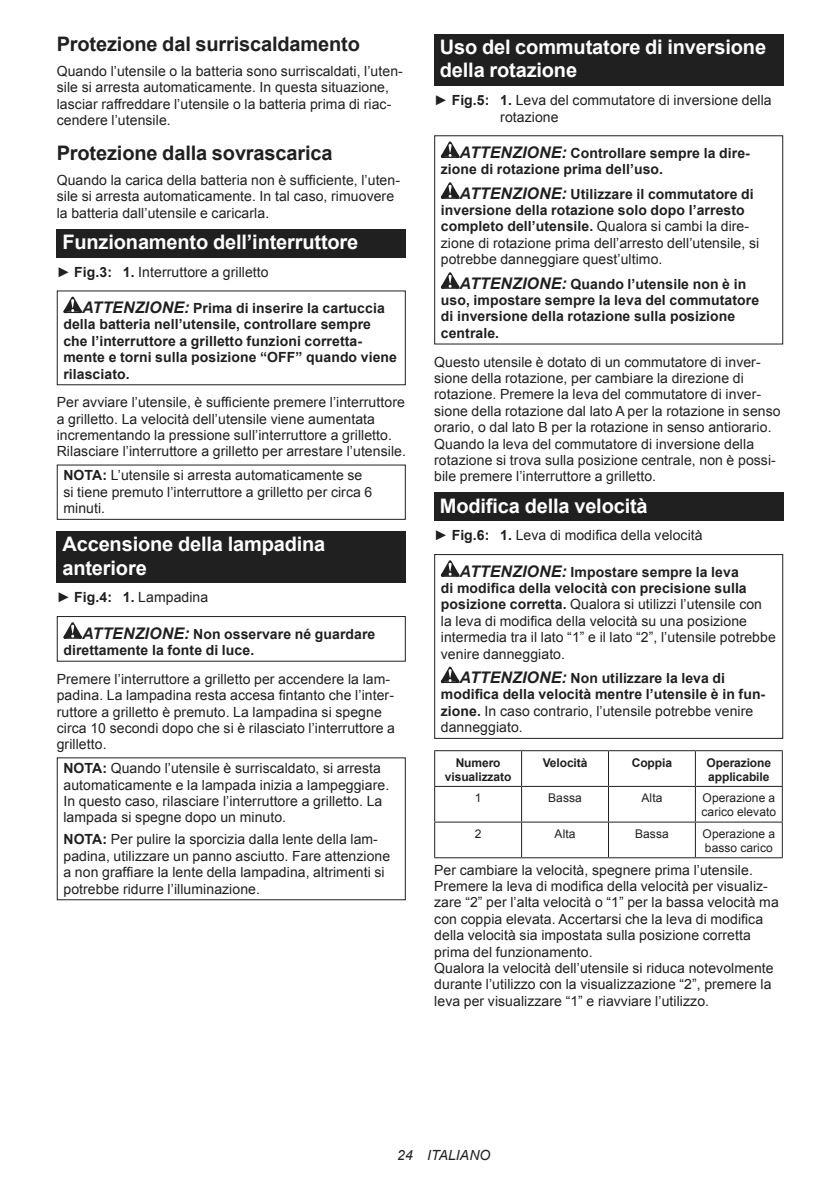
<style>
.page{position:relative;width:840px;height:1191px;background:#fff}
.page>*{position:absolute;margin:0;border:0;box-sizing:border-box;transform-origin:0 0}
.t1{font:700 20px/23.4px "Arial";letter-spacing:-.01em;color:#fff}
.t2{font:700 20px "Arial";letter-spacing:-.01em;color:#202020}
.t3{font:14px/16.4px "Arial";letter-spacing:.005em;color:#202020}
.t4{font:700 14px/16.4px "Arial";letter-spacing:.005em;color:#202020}
.t5{font:italic 14px "Arial";letter-spacing:.005em;color:#202020}
.t6{font:12px/14px "Arial";letter-spacing:.005em;color:#202020}
.t7{font:700 12px/14px "Arial";letter-spacing:-.01em;color:#202020;text-align:center}
.s1{font-weight:700}
.s2{font-style:italic;font-size:16px}
.s3{font-weight:700;font-style:italic;font-size:16px}
.s4{font-weight:400}
</style>
<div class="page">
<div style="left:57px;top:229px;width:348px;height:28px;background:#202020"></div>
<svg style="left:63px;top:297px;width:19px;height:16px"></svg>
<div style="left:57px;top:464px;width:348px;height:56px;border:1px solid #202020"></div>
<div style="left:57px;top:531px;width:348px;height:52px;background:#202020"></div>
<svg style="left:63px;top:622px;width:19px;height:16px"></svg>
<div style="left:57px;top:616px;width:348px;height:45px;border:1px solid #202020"></div>
<div style="left:57px;top:757px;width:348px;height:143px;border:1px solid #202020"></div>
<div style="left:434px;top:34px;width:348px;height:52px;background:#202020"></div>
<svg style="left:440px;top:141px;width:19px;height:17px"></svg>
<svg style="left:440px;top:182px;width:19px;height:17px"></svg>
<svg style="left:440px;top:272px;width:19px;height:17px"></svg>
<div style="left:434px;top:135px;width:348px;height:209px;border:1px solid #202020"></div>
<div style="left:434px;top:492px;width:348px;height:29px;background:#202020"></div>
<svg style="left:440px;top:560px;width:19px;height:16px"></svg>
<svg style="left:440px;top:666px;width:19px;height:17px"></svg>
<div style="left:434px;top:554px;width:348px;height:185px;border:1px solid #202020"></div>
<hr style="left:434px;top:750px;width:87px;height:1px;background:#202020">
<hr style="left:434px;top:751px;width:1px;height:35px;background:#202020">
<hr style="left:521px;top:750px;width:87px;height:1px;background:#202020">
<hr style="left:521px;top:751px;width:1px;height:35px;background:#202020">
<hr style="left:608px;top:750px;width:87px;height:1px;background:#202020">
<hr style="left:607px;top:751px;width:1px;height:35px;background:#202020">
<hr style="left:695px;top:750px;width:87px;height:1px;background:#202020">
<hr style="left:694px;top:751px;width:1px;height:35px;background:#202020">
<hr style="left:781px;top:751px;width:1px;height:35px;background:#202020">
<hr style="left:434px;top:786px;width:87px;height:1px;background:#202020">
<hr style="left:434px;top:787px;width:1px;height:34px;background:#202020">
<hr style="left:521px;top:786px;width:87px;height:1px;background:#202020">
<hr style="left:521px;top:787px;width:1px;height:34px;background:#202020">
<hr style="left:608px;top:786px;width:87px;height:1px;background:#202020">
<hr style="left:607px;top:787px;width:1px;height:34px;background:#202020">
<hr style="left:695px;top:786px;width:87px;height:1px;background:#202020">
<hr style="left:694px;top:787px;width:1px;height:34px;background:#202020">
<hr style="left:781px;top:787px;width:1px;height:34px;background:#202020">
<hr style="left:434px;top:821px;width:87px;height:1px;background:#202020">
<hr style="left:434px;top:822px;width:1px;height:35px;background:#202020">
<hr style="left:521px;top:821px;width:87px;height:1px;background:#202020">
<hr style="left:521px;top:822px;width:1px;height:35px;background:#202020">
<hr style="left:608px;top:821px;width:87px;height:1px;background:#202020">
<hr style="left:607px;top:822px;width:1px;height:35px;background:#202020">
<hr style="left:695px;top:821px;width:87px;height:1px;background:#202020">
<hr style="left:694px;top:822px;width:1px;height:35px;background:#202020">
<hr style="left:781px;top:822px;width:1px;height:35px;background:#202020">
<hr style="left:434px;top:857px;width:87px;height:1px;background:#202020">
<hr style="left:521px;top:857px;width:87px;height:1px;background:#202020">
<hr style="left:608px;top:857px;width:87px;height:1px;background:#202020">
<hr style="left:695px;top:857px;width:87px;height:1px;background:#202020">
<h1 class="t2" style="left:57px;top:36px;width:304px">Protezione dal surriscaldamento</h1>
<p class="t3" style="left:57px;top:63px;width:347px">Quando l’utensile o la batteria sono surriscaldati, l’uten&shy;sile si arresta automaticamente. In questa situazione, lasciar raffreddare l’utensile o la batteria prima di riac&shy;cendere l’utensile.</p>
<h1 class="t2" style="left:57px;top:145px;width:277px">Protezione dalla sovrascarica</h1>
<p class="t3" style="left:57px;top:172px;width:344px">Quando la carica della batteria non è sufficiente, l’uten&shy;sile si arresta automaticamente. In tal caso, rimuovere la batteria dall’utensile e caricarla.</p>
<h1 class="t1" style="left:62px;top:232px;width:297px">Funzionamento dell’interruttore</h1>
<p class="t3" style="left:57px;top:264px;width:213px">► <span class="s1">Fig.3: 1.</span> Interruttore a grilletto</p>
<p class="t4" style="left:63px;top:301px;width:335px;text-indent:19px"><span class="s2">ATTENZIONE:</span> Prima di inserire la cartuccia della batteria nell’utensile, controllare sempre che l’interruttore a grilletto funzioni corretta&shy;mente e torni sulla posizione “OFF” quando viene rilasciato.</p>
<p class="t3" style="left:57px;top:394px;width:350px">Per avviare l’utensile, è sufficiente premere l’interruttore a grilletto. La velocità dell’utensile viene aumentata incrementando la pressione sull’interruttore a grilletto.<br>Rilasciare l’interruttore a grilletto per arrestare l’utensile.</p>
<p class="t3" style="left:63px;top:468px;width:310px"><span class="s1">NOTA:</span> L’utensile si arresta automaticamente se si tiene premuto l’interruttore a grilletto per circa 6 minuti.</p>
<h1 class="t1" style="left:62px;top:534px;width:264px">Accensione della lampadina anteriore</h1>
<p class="t3" style="left:57px;top:589px;width:153px">► <span class="s1">Fig.4: 1.</span> Lampadina</p>
<p class="t4" style="left:63px;top:626px;width:313px;text-indent:19px"><span class="s2">ATTENZIONE:</span> Non osservare né guardare direttamente la fonte di luce.</p>
<p class="t3" style="left:57px;top:671px;width:339px">Premere l’interruttore a grilletto per accendere la lam&shy;padina. La lampadina resta accesa fintanto che l’inter&shy;ruttore a grilletto è premuto. La lampadina si spegne circa 10 secondi dopo che si è rilasciato l’interruttore a grilletto.</p>
<p class="t3" style="left:63px;top:760px;width:327px"><span class="s1">NOTA:</span> Quando l’utensile è surriscaldato, si arresta automaticamente e la lampada inizia a lampeggiare.<br>In questo caso, rilasciare l’interruttore a grilletto. La lampada si spegne dopo un minuto.</p>
<p class="t3" style="left:63px;top:831px;width:328px"><span class="s1">NOTA:</span> Per pulire la sporcizia dalla lente della lam&shy;padina, utilizzare un panno asciutto. Fare attenzione a non graffiare la lente della lampadina, altrimenti si potrebbe ridurre l’illuminazione.</p>
<h1 class="t1" style="left:439px;top:37px;width:327px">Uso del commutatore di inversione della rotazione</h1>
<p class="t3" style="left:500px;top:92px;width:273px;text-indent:-66px">► <span class="s1">Fig.5: 1.</span> Leva del commutatore di inversione della rotazione</p>
<p class="t4" style="left:440px;top:146px;width:310px;text-indent:19px"><span class="s2">ATTENZIONE:</span> Controllare sempre la dire&shy;zione di rotazione prima dell’uso.</p>
<p class="t3" style="left:440px;top:186px;width:320px;text-indent:19px"><span class="s3">ATTENZIONE:</span> <span class="s1">Utilizzare il commutatore di inversione della rotazione solo dopo l’arresto completo dell’utensile.</span> Qualora si cambi la dire&shy;zione di rotazione prima dell’arresto dell’utensile, si potrebbe danneggiare quest’ultimo.</p>
<p class="t4" style="left:440px;top:277px;width:319px;text-indent:19px"><span class="s2">ATTENZIONE:</span> Quando l’utensile non è in uso, impostare sempre la leva del commutatore di inversione della rotazione sulla posizione centrale.</p>
<p class="t3" style="left:434px;top:353px;width:348px">Questo utensile è dotato di un commutatore di inver&shy;sione della rotazione, per cambiare la direzione di rotazione. Premere la leva del commutatore di inver&shy;sione della rotazione dal lato A per la rotazione in senso orario, o dal lato B per la rotazione in senso antiorario.<br>Quando la leva del commutatore di inversione della rotazione si trova sulla posizione centrale, non è possi&shy;bile premere l’interruttore a grilletto.</p>
<h1 class="t1" style="left:439px;top:494px;width:209px">Modifica della velocità</h1>
<p class="t3" style="left:434px;top:527px;width:270px">► <span class="s1">Fig.6: 1.</span> Leva di modifica della velocità</p>
<p class="t3" style="left:440px;top:565px;width:336px;text-indent:19px"><span class="s3">ATTENZIONE:</span> <span class="s1">Impostare sempre la leva<br>di modifica della velocità con precisione sulla posizione corretta.</span> Qualora si utilizzi l’utensile con la leva di modifica della velocità su una posizione intermedia tra il lato “1” e il lato “2”, l’utensile potrebbe venire danneggiato.</p>
<p class="t4" style="left:440px;top:671px;width:325px;text-indent:19px"><span class="s2">ATTENZIONE:</span> Non utilizzare la leva di modifica della velocità mentre l’utensile è in fun&shy;zione. <span class="s4">In caso contrario, l’utensile potrebbe venire danneggiato.</span></p>
<p class="t7" style="left:444px;top:756px;width:68px">Numero visualizzato</p>
<p class="t7" style="left:542px;top:756px;width:46px">Velocità</p>
<p class="t7" style="left:631px;top:756px;width:42px">Coppia</p>
<p class="t7" style="left:706px;top:756px;width:66px;text-align:left">Operazione applicabile</p>
<p class="t6" style="left:474px;top:792px;width:8px">1</p>
<p class="t6" style="left:548px;top:792px;width:35px">Bassa</p>
<p class="t6" style="left:641px;top:791px;width:22px">Alta</p>
<p class="t6" style="left:701px;top:792px;width:76px">Operazione a carico elevato</p>
<p class="t6" style="left:474px;top:828px;width:8px">2</p>
<p class="t6" style="left:554px;top:827px;width:22px">Alta</p>
<p class="t6" style="left:634px;top:828px;width:35px">Bassa</p>
<p class="t6" style="left:702px;top:828px;width:74px">Operazione a basso carico</p>
<p class="t3" style="left:434px;top:861px;width:346px">Per cambiare la velocità, spegnere prima l’utensile.<br>Premere la leva di modifica della velocità per visualiz&shy;zare “2” per l’alta velocità o “1” per la bassa velocità ma con coppia elevata. Accertarsi che la leva di modifica della velocità sia impostata sulla posizione corretta prima del funzionamento.<br>Qualora la velocità dell’utensile si riduca notevolmente durante l’utilizzo con la visualizzazione “2”, premere la leva per visualizzare “1” e riavviare l’utilizzo.</p>
<p class="t5" style="left:397px;top:1150px;width:95px">24 ITALIANO</p>
</div>
